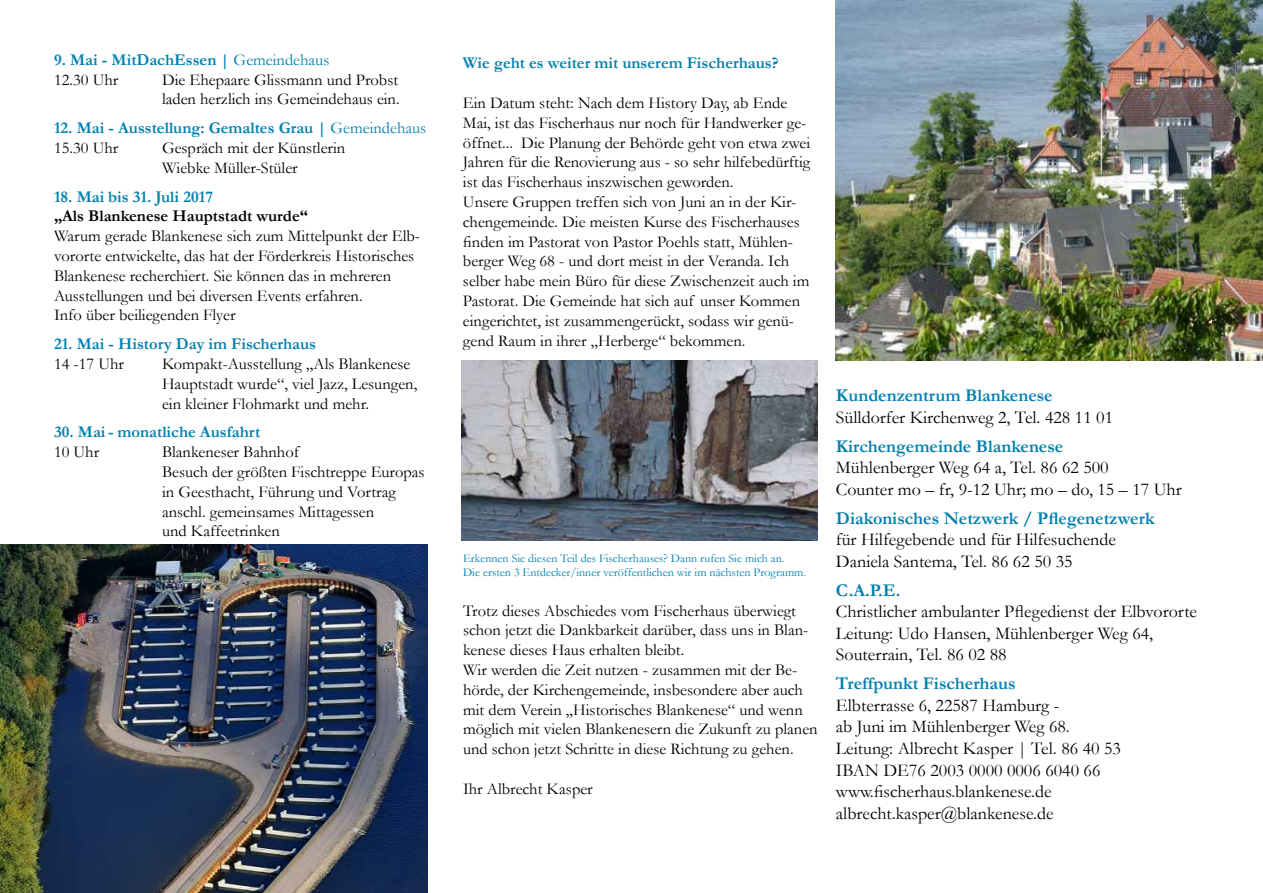
<style>
.page{position:relative;width:1263px;height:893px;background:#fff}
.page>*{position:absolute;margin:0;border:0;box-sizing:border-box;transform-origin:0 0}
.t1{font:18px/21.6px "Garamond";color:#000}
.t2{font:700 18px "Garamond";color:#0080af}
.t3{font:16.5px/19.8px "Garamond";color:#000}
.t4{font:700 16.5px/19.8px "Garamond";color:#0080af}
.t5{font:700 16.5px "Garamond";color:#000}
.t6{font:12px/14.4px "Garamond";color:#0080af}
.s1{font-weight:400}
.s2{font-weight:400;color:#000}
</style>
<div class="page">
<img style="left:836px;top:0;width:427px;height:360px">
<img style="left:0;top:544px;width:427px;height:349px">
<img style="left:461px;top:360px;width:357px;height:180px">
<p class="t4" style="left:54px;top:49px;width:277px">9. Mai - MitDachEssen | <span class="s1">Gemeindehaus<br></span><span class="s2">12.30 Uhr</span></p>
<p class="t3" style="left:162px;top:69px;width:239px">Die Ehepaare Glissmann und Probst laden herzlich ins Gemeindehaus ein.</p>
<p class="t4" style="left:54px;top:118px;width:374px">12. Mai - Ausstellung: Gemaltes Grau | <span class="s1">Gemeindehaus<br></span><span class="s2">15.30 Uhr</span></p>
<p class="t3" style="left:162px;top:138px;width:185px">Gespräch mit der Künstlerin<br>Wiebke Müller-Stüler</p>
<p class="t4" style="left:54px;top:186px;width:161px">18. Mai bis 31. Juli 2017</p>
<p class="t5" style="left:54px;top:206px;width:255px">„Als Blankenese Hauptstadt wurde“</p>
<p class="t3" style="left:54px;top:226px;width:368px">Warum gerade Blankenese sich zum Mittelpunkt der Elb&shy;vororte entwickelte, das hat der Förderkreis Historisches Blankenese recherchiert. Sie können das in mehreren Ausstellungen und bei diversen Events erfahren.<br>Info über beiliegenden Flyer</p>
<p class="t4" style="left:54px;top:334px;width:264px">21. Mai - History Day im Fischerhaus</p>
<p class="t3" style="left:54px;top:354px;width:71px">14 -17 Uhr</p>
<p class="t3" style="left:162px;top:354px;width:257px">Kompakt-Ausstellung „Als Blankenese<br>Hauptstadt wurde“, viel Jazz, Lesungen, ein kleiner Flohmarkt und mehr.</p>
<p class="t4" style="left:54px;top:422px;width:208px">30. Mai- monatliche Ausfahrt</p>
<p class="t3" style="left:54px;top:442px;width:47px">10 Uhr</p>
<p class="t3" style="left:162px;top:442px;width:264px">Blankeneser Bahnhof<br>Besuch der größten Fischtreppe Europas in Geesthacht, Führung und Vortrag anschl. gemeinsames Mittagessen<br>und Kaffeetrinken</p>
<p class="t4" style="left:463px;top:53px;width:317px">Wie geht es weiter mit unserem Fischerhaus?</p>
<p class="t3" style="left:463px;top:93px;width:349px">Ein Datum steht: Nach dem History Day, ab Ende Mai, ist das Fischerhaus nur noch für Handwerker ge&shy;öffnet... Die Planung der Behörde geht von etwa zwei Jahren für die Renovierung aus - so sehr hilfebedürftig ist das Fischerhaus inszwischen geworden.<br>Unsere Gruppen treffen sich von Juni an in der Kir&shy;chengemeinde. Die meisten Kurse des Fischerhauses finden im Pastorat von Pastor Poehls statt, Mühlen&shy;berger Weg 68 - und dort meist in der Veranda. Ich selber habe mein Büro für diese Zwischenzeit auch im Pastorat. Die Gemeinde hat sich auf unser Kommen eingerichtet, ist zusammengerückt, sodass wir genü&shy;gend Raum in ihrer „Herberge“ bekommen.</p>
<p class="t6" style="left:463px;top:550px;width:345px">Erkennen Sie diesen Teil des Fischerhauses? Dann rufen Sie mich an.<br>Die ersten 3 Entdecker/inner veröffentlichen wir im nächsten Programm.</p>
<p class="t3" style="left:463px;top:600px;width:356px">Trotz dieses Abschiedes vom Fischerhaus überwiegt schon jetzt die Dankbarkeit darüber, dass uns in Blan&shy;kenese dieses Haus erhalten bleibt.<br>Wir werden die Zeit nutzen - zusammen mit der Be&shy;hörde, der Kirchengemeinde, insbesondere aber auch mit dem Verein „Historisches Blankenese“ und wenn möglich mit vielen Blankenesern die Zukunft zu planen und schon jetzt Schritte in diese Richtung zu gehen.</p>
<p class="t3" style="left:463px;top:778px;width:131px">Ihr Albrecht Kasper</p>
<p class="t2" style="left:836px;top:385px;width:218px">Kundenzentrum Blankenese</p>
<p class="t1" style="left:836px;top:406px;width:279px">Sülldorfer Kirchenweg 2, Tel. 428 11 01</p>
<p class="t2" style="left:836px;top:435px;width:229px">Kirchengemeinde Blankenese</p>
<p class="t1" style="left:836px;top:457px;width:347px">Mühlenberger Weg 64 a, Tel. 86 62 500<br>Counter mo – fr, 9-12 Uhr; mo – do, 15 – 17 Uhr</p>
<p class="t2" style="left:836px;top:507px;width:320px">Diakonisches Netzwerk / Pflegenetzwerk</p>
<p class="t1" style="left:836px;top:529px;width:281px">für Hilfegebende und für Hilfesuchende<br>Daniela Santema, Tel. 86 62 50 35</p>
<p class="t2" style="left:836px;top:579px;width:66px">C.A.P.E.</p>
<p class="t1" style="left:836px;top:601px;width:363px">Christlicher ambulanter Pflegedienst der Elbvororte<br>Leitung: Udo Hansen, Mühlenberger Weg 64,<br>Souterrain, Tel. 86 02 88</p>
<p class="t2" style="left:836px;top:673px;width:181px">Treffpunkt Fischerhaus</p>
<p class="t1" style="left:836px;top:694px;width:286px">Elbterrasse 6, 22587 Hamburg -<br>ab Juni im Mühlenberger Weg 68.<br>Leitung: Albrecht Kasper | Tel. 86 40 53<br>IBAN DE76 2003 0000 0006 6040 66 www.fischerhaus.blankenese.de albrecht.kasper@blankenese.de</p>
</div>
